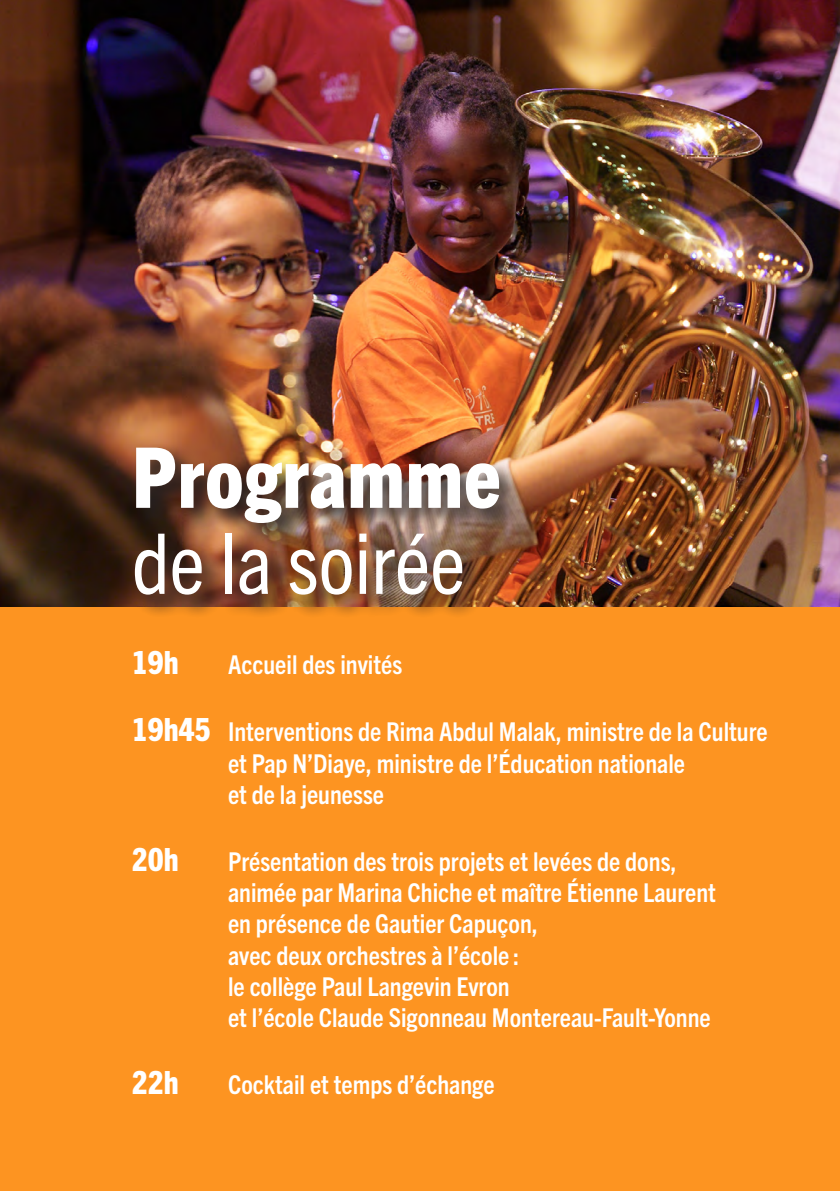
<style>
.page{position:relative;width:840px;height:1191px;background:#fff}
.page>*{position:absolute;margin:0;border:0;box-sizing:border-box;transform-origin:0 0}
.t1{font:condensed 83.8px "Trade Gothic Next LT Pro";color:#fff}
.t2{font:800 condensed 83.8px "Trade Gothic Next LT Pro";letter-spacing:.01em;color:#fff}
.t3{font:800 condensed 32px "Trade Gothic Next LT Pro";color:#fff}
.t4{font:700 condensed 26px/31.2px "Trade Gothic Next LT Pro";color:#fff}
.s1{font-weight:800;font-size:32px}
</style>
<div class="page">
<div style="left:0;top:0;width:839px;height:1191px;background:#fd9421"></div>
<img style="left:0;top:0;width:839px;height:606px">
<div style="left:131px;top:443px;width:391px;height:175px;background:#231f20;opacity:.92"></div>
<p class="t2" style="left:132px;top:420px;width:370px">Programme</p>
<p class="t1" style="left:132px;top:506px;width:335px">de la soirée</p>
<p class="t3" style="left:132px;top:640px;width:48px">19h</p>
<p class="t4" style="left:228px;top:647px;width:176px">Accueil des invités</p>
<p class="t4" style="left:228px;top:714px;width:541px;text-indent:-96px"><span class="s1">19h45</span> Interventions de Rima Abdul Malak, ministre de la Culture et Pap N’Diaye, ministre de l’Éducation nationale<br>et de la jeunesse</p>
<p class="t3" style="left:132px;top:837px;width:48px">20h</p>
<p class="t4" style="left:228px;top:844px;width:489px">Présentation des trois projets et levées de dons, animée par Marina Chiche et maître Étienne Laurent en présence de Gautier Capuçon,<br>avec deux orchestres à l’école :<br>le collège Paul Langevin Evron<br>et l’école Claude Sigonneau Montereau-Fault-Yonne</p>
<p class="t3" style="left:132px;top:1060px;width:48px">22h</p>
<p class="t4" style="left:228px;top:1067px;width:268px">Cocktail et temps d’échange</p>
</div>
